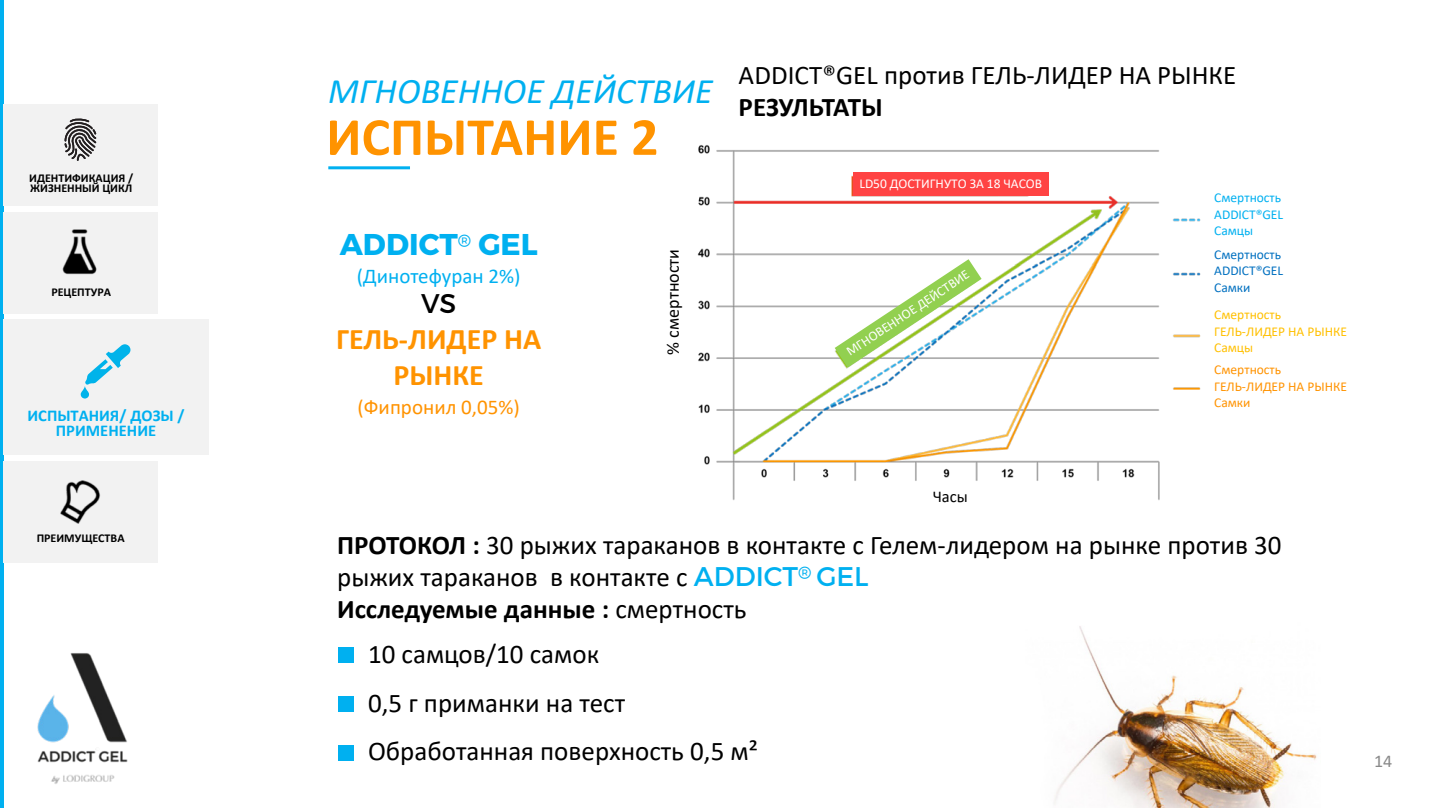
<style>
.page{position:relative;width:1438px;height:808px;background:#fff}
.page>*{position:absolute;margin:0;border:0;box-sizing:border-box;transform-origin:0 0}
.t1{font:700 54px "Calibri";color:#ff9300}
.t2{font:italic 36px "Calibri";color:#00b0f0}
.t3{font:700 30px/36px "Calibri";color:#ff9300;text-align:center}
.t4{font:700 30px "Montserrat";color:#00b0f0}
.t5{font:27px/48.8px "Calibri";color:#000}
.t6{font:700 27px "Calibri";color:#000}
.t7{font:27px "Montserrat";color:#000}
.t8{font:21px "Calibri";color:#00b0f0}
.t9{font:21px "Calibri";color:#ff9300}
.t10{font:18px "Calibri";color:#000}
.t11{font:18px "Calibri";color:#898989}
.t12{font:700 16.5px/15.1px "Calibri";color:#00b0f0;text-align:center}
.t13{font:16.5px "Calibri";color:#000}
.t14{font:13.5px "Calibri";color:#fff}
.t15{font:13.5px/16.5px "Calibri";color:#ffc000}
.t16{font:13.5px/16.5px "Calibri";color:#ff9300}
.t17{font:13.5px/16.4px "Calibri";color:#00b0f0}
.t18{font:13.5px/16.4px "Calibri";letter-spacing:-.005em;color:#0070c0}
.t19{font:700 12px/10.5px "Calibri";color:#000}
.s1{font-weight:700}
.s2{font-family:"Montserrat";color:#00b0f0}
.s3{font-weight:400}
</style>
<div class="page">
<img style="left:37px;top:653px;width:91px;height:131px">
<img style="left:1054px;top:626px;width:263px;height:182px">
<hr style="left:0;top:0;width:3px;height:808px;background:#00b0f0">
<hr style="left:328px;top:166px;width:82px;height:3px;background:#00b0f0">
<div style="left:338px;top:647px;width:16px;height:16px;background:#00b0f0"></div>
<div style="left:338px;top:696px;width:16px;height:16px;background:#00b0f0"></div>
<div style="left:338px;top:745px;width:16px;height:16px;background:#00b0f0"></div>
<img style="left:697px;top:145px;width:504px;height:355px">
<div style="left:3px;top:104px;width:154px;height:102px;background:#f2f2f2"></div>
<div style="left:3px;top:212px;width:154px;height:101px;background:#f2f2f2"></div>
<svg style="left:65px;top:119px;width:31px;height:42px"></svg>
<div style="left:3px;top:461px;width:154px;height:102px;background:#f2f2f2"></div>
<div style="left:3px;top:319px;width:206px;height:136px;background:#f2f2f2"></div>
<img style="left:60px;top:481px;width:40px;height:43px">
<img style="left:62px;top:229px;width:35px;height:46px">
<svg style="left:81px;top:344px;width:49px;height:54px"></svg>
<div style="left:852px;top:173px;width:196px;height:23px;background:#ff4343"></div>
<svg style="left:834px;top:259px;width:147px;height:109px"></svg>
<div style="left:918px;top:482px;width:63px;height:31px;background:#fff"></div>
<p class="t19" style="left:29px;top:172px;width:106px">ИДЕНТИФИКАЦИЯ /<br>ЖИЗНЕННЫЙ ЦИКЛ</p>
<p class="t19" style="left:51px;top:287px;width:61px">РЕЦЕПТУРА</p>
<p class="t12" style="left:28px;top:407px;width:158px">ИСПЫТАНИЯ/ ДОЗЫ /<br>ПРИМЕНЕНИЕ</p>
<p class="t19" style="left:37px;top:532px;width:89px">ПРЕИМУЩЕСТВА</p>
<h2 class="t2" style="left:328px;top:66px;width:386px">МГНОВЕННОЕ ДЕЙСТВИЕ</h2>
<h1 class="t1" style="left:326px;top:99px;width:334px">ИСПЫТАНИЕ 2</h1>
<p class="t4" style="left:339px;top:226px;width:200px">ADDICT<sup>®</sup> GEL</p>
<p class="t8" style="left:357px;top:262px;width:165px">(Динотефуран 2%)</p>
<p class="t7" style="left:421px;top:287px;width:37px">VS</p>
<p class="t3" style="left:336px;top:321px;width:207px">ГЕЛЬ-ЛИДЕР НА<br>РЫНКЕ</p>
<p class="t9" style="left:357px;top:392px;width:164px">(Фипронил 0,05%)</p>
<p class="t10" style="left:660px;top:355px;width:107px;rotate:-90deg">% смертности</p>
<p class="t5" style="left:738px;top:50px;width:499px">ADDICT®GEL против ГЕЛЬ-ЛИДЕР НА РЫНКЕ</p>
<p class="t6" style="left:738px;top:88px;width:145px">РЕЗУЛЬТАТЫ</p>
<p class="t14" style="left:859px;top:174px;width:184px">LD50 ДОСТИГНУТО ЗА 18 ЧАСОВ</p>
<p class="t14" style="left:842px;top:345px;width:146px;rotate:-34deg">МГНОВЕННОЕ ДЕЙСТВИЕ</p>
<p class="t17" style="left:1214px;top:189px;width:70px">Смертность<br>ADDICT®GEL<br>Самцы</p>
<p class="t18" style="left:1214px;top:246px;width:70px">Смертность<br>ADDICT®GEL<br>Самки</p>
<p class="t15" style="left:1214px;top:306px;width:134px">Смертность<br>ГЕЛЬ-ЛИДЕР НА РЫНКЕ<br>Самцы</p>
<p class="t16" style="left:1214px;top:361px;width:134px">Смертность<br>ГЕЛЬ-ЛИДЕР НА РЫНКЕ<br>Самки</p>
<p class="t13" style="left:932px;top:485px;width:36px">Часы</p>
<p class="t5" style="left:337px;top:529px;width:945px;line-height:31.7px"><span class="s1">ПРОТОКОЛ :</span> 30 рыжих тараканов в контакте с Гелем-лидером на рынке против 30 рыжих тараканов в контакте с <span class="s2">ADDICT</span><sup>®</sup> <span class="s2">GEL</span></p>
<p class="t6" style="left:337px;top:590px;width:411px">Исследуемые данные : <span class="s3">смертность</span></p>
<p class="t5" style="left:368px;top:628px;width:391px">10 самцов/10 самок<br>0,5 г приманки на тест<br>Обработанная поверхность 0,5 м²</p>
<p class="t11" style="left:1373px;top:748px;width:20px">14</p>
</div>
